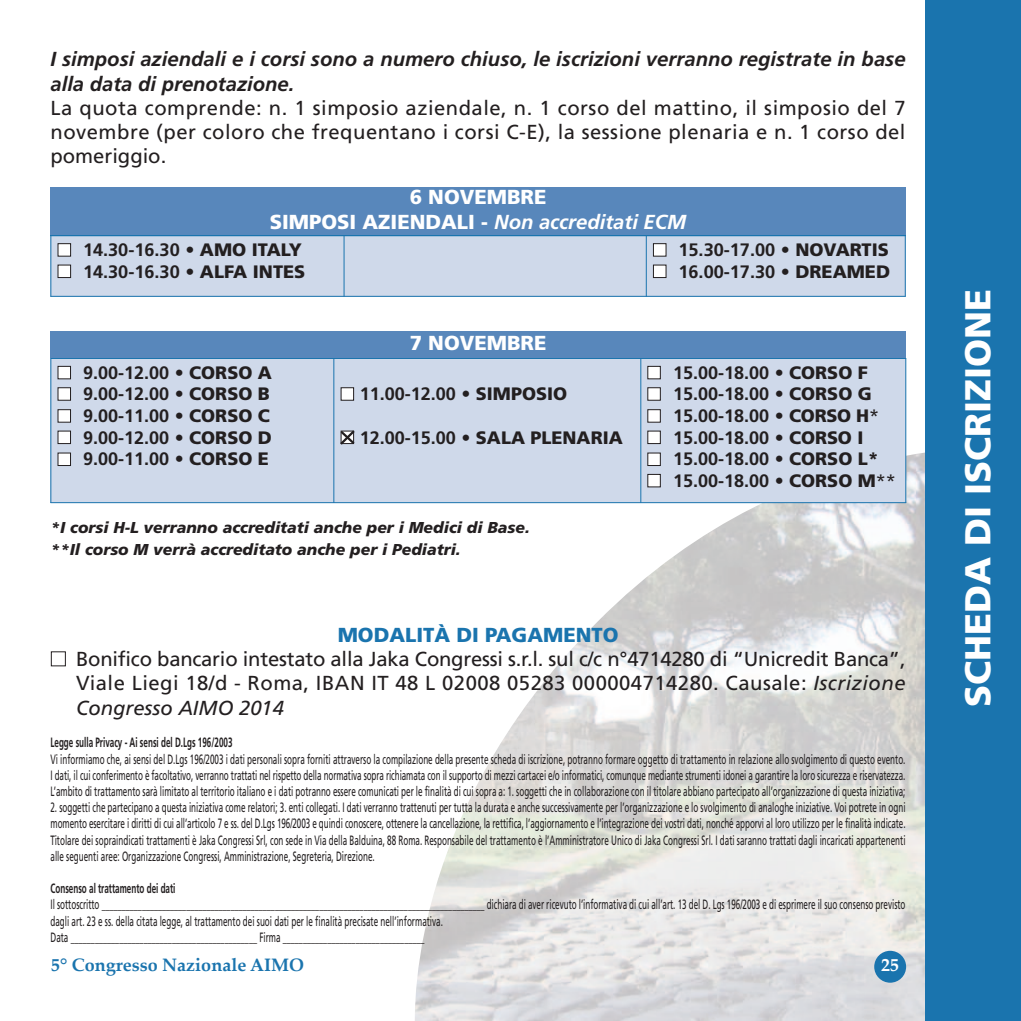
<style>
.page{position:relative;width:1021px;height:1021px;background:#fff}
.page>*{position:absolute;margin:0;border:0;box-sizing:border-box;transform-origin:0 0}
.t1{font:900 36px "Frutiger";color:#fff}
.t2{font:20.25px/24.3px "Frutiger";letter-spacing:.025em;color:#231f20;text-align:justify}
.t3{font:italic 700 20.25px/24.3px "Frutiger";color:#231f20}
.t4{font:900 20.25px/24.3px "Frutiger";color:#fff;text-align:center}
.t5{font:900 20.25px "Frutiger";color:#1a74ae}
.t6{font:700 18px "Frutiger";color:#231f20}
.t7{font:900 18px "Frutiger";color:#231f20}
.t8{font:700 18px "Palatino Linotype";color:#1a74ae}
.t9{font:700 18px "Palatino Linotype";color:#fff}
.t10{font:italic 900 15.75px/22.3px "Frutiger";color:#231f20}
.t11{font:13.5px/16.2px "Frutiger";color:#231f20;text-align:justify;scale:.6 1}
.t12{font:700 13.5px "Frutiger";color:#231f20;scale:.6 1}
.s1{font-weight:700;font-style:italic}
.s2{color:#fff}
.s3{font-weight:900}
.s4{font-weight:700}
.s5{font-weight:400}
.s6{font-style:italic}
</style>
<div class="page">
<img style="left:414px;top:446px;width:511px;height:574px">
<div style="left:874px;top:950px;width:32px;height:32px;background:#1a74ae;border-radius:50%"></div>
<div style="left:925px;top:0;width:95px;height:1020px;background:#1a74ae"></div>
<div style="left:50px;top:358px;width:284px;height:145px;background:#cfd9ea"></div>
<div style="left:334px;top:358px;width:306px;height:145px;background:#cfd9ea"></div>
<div style="left:640px;top:358px;width:266px;height:145px;background:#cfd9ea"></div>
<hr style="left:50px;top:358px;width:1px;height:145px;background:#1a74ae">
<hr style="left:333px;top:358px;width:1px;height:145px;background:#1a74ae">
<hr style="left:640px;top:358px;width:1px;height:145px;background:#1a74ae">
<hr style="left:905px;top:358px;width:1px;height:145px;background:#1a74ae">
<hr style="left:50px;top:358px;width:856px;height:1px;background:#1a74ae">
<hr style="left:50px;top:502px;width:856px;height:1px;background:#1a74ae">
<svg style="left:340px;top:430px;width:15px;height:15px"></svg>
<div style="left:50px;top:331px;width:855px;height:27px;background:#5887bb"></div>
<div style="left:50px;top:235px;width:294px;height:62px;background:#cfd9ea"></div>
<div style="left:344px;top:235px;width:302px;height:62px;background:#cfd9ea"></div>
<div style="left:646px;top:235px;width:259px;height:62px;background:#cfd9ea"></div>
<hr style="left:50px;top:235px;width:1px;height:62px;background:#1a74ae">
<hr style="left:344px;top:235px;width:1px;height:62px;background:#1a74ae">
<hr style="left:646px;top:235px;width:1px;height:62px;background:#1a74ae">
<hr style="left:904px;top:235px;width:1px;height:62px;background:#1a74ae">
<hr style="left:50px;top:235px;width:855px;height:1px;background:#1a74ae">
<hr style="left:50px;top:296px;width:855px;height:1px;background:#1a74ae">
<div style="left:50px;top:187px;width:855px;height:48px;background:#5887bb"></div>
<h2 class="t3" style="left:50px;top:49px;width:856px">I simposi aziendali e i corsi sono a numero chiuso, le iscrizioni verranno registrate in base alla data di prenotazione.</h2>
<h2 class="t2" style="left:50px;top:97px;width:856px">La quota comprende: n. 1 simposio aziendale, n. 1 corso del mattino, il simposio del 7 novembre (per coloro che frequentano i corsi C-E), la sessione plenaria e n. 1 corso del pomeriggio.</h2>
<h2 class="t4" style="left:270px;top:187px;width:418px">6 NOVEMBRE<br>SIMPOSI AZIENDALI - <span class="s1">Non accreditati ECM</span></h2>
<h3 class="t6" style="left:57px;top:242px;width:246px"><span class="s2">■</span> 14.30-16.30 <span class="s3">• AMO ITALY</span></h3>
<h3 class="t6" style="left:57px;top:264px;width:249px"><span class="s2">■</span> 14.30-16.30 <span class="s3">• ALFA INTES</span></h3>
<h3 class="t6" style="left:57px;top:365px;width:216px"><span class="s2">■</span> 9.00-12.00 <span class="s3">• CORSO A</span></h3>
<h3 class="t6" style="left:57px;top:387px;width:214px"><span class="s2">■</span> 9.00-12.00 <span class="s3">• CORSO B</span></h3>
<h3 class="t6" style="left:57px;top:408px;width:214px"><span class="s2">■</span> 9.00-11.00 <span class="s3">• CORSO C</span></h3>
<h3 class="t6" style="left:57px;top:430px;width:216px"><span class="s2">■</span> 9.00-12.00 <span class="s3">• CORSO D</span></h3>
<h3 class="t6" style="left:57px;top:452px;width:213px"><span class="s2">■</span> 9.00-11.00 <span class="s3">• CORSO E</span></h3>
<h2 class="t4" style="left:410px;top:333px;width:138px">7 NOVEMBRE</h2>
<h3 class="t6" style="left:340px;top:387px;width:228px"><span class="s2">■</span> 11.00-12.00 <span class="s3">• SIMPOSIO</span></h3>
<h3 class="t7" style="left:340px;top:430px;width:284px"><span class="s2">■</span> <span class="s4">12.00-15.00</span> • SALA PLENARIA</h3>
<p class="t10" style="left:50px;top:517px;width:481px">*I corsi H-L verranno accreditati anche per i Medici di Base. **Il corso M verrà accreditato anche per i Pediatri.</p>
<h3 class="t6" style="left:652px;top:242px;width:237px"><span class="s2">■</span> 15.30-17.00 <span class="s3">• NOVARTIS</span></h3>
<h3 class="t6" style="left:652px;top:264px;width:239px"><span class="s2">■</span> 16.00-17.30 <span class="s3">• DREAMED</span></h3>
<h3 class="t6" style="left:647px;top:365px;width:222px"><span class="s2">■</span> 15.00-18.00 <span class="s3">• CORSO F</span></h3>
<h3 class="t6" style="left:647px;top:387px;width:226px"><span class="s2">■</span> 15.00-18.00 <span class="s3">• CORSO G</span></h3>
<h3 class="t6" style="left:647px;top:408px;width:233px"><span class="s2">■</span> 15.00-18.00 <span class="s3">• CORSO H</span><span class="s5">*</span></h3>
<h3 class="t6" style="left:647px;top:430px;width:218px"><span class="s2">■</span> 15.00-18.00 <span class="s3">• CORSO I</span></h3>
<h3 class="t6" style="left:647px;top:452px;width:233px"><span class="s2">■</span> 15.00-18.00 <span class="s3">• CORSO L*</span></h3>
<h3 class="t6" style="left:647px;top:473px;width:250px"><span class="s2">■</span> 15.00-18.00 <span class="s3">• CORSO M</span><span class="s5">**</span></h3>
<h2 class="t5" style="left:338px;top:626px;width:282px">MODALITÀ DI PAGAMENTO</h2>
<h2 class="t2" style="left:76px;top:648px;width:831px;text-indent:-25px"><span class="s2">■</span> Bonifico bancario intestato alla Jaka Congressi s.r.l. sul c/c n°4714280 di “Unicredit Banca”, Viale Liegi 18/d - Roma, IBAN IT 48 L 02008 05283 000004714280. Causale: <span class="s6">Iscrizione Congresso AIMO 2014</span></h2>
<p class="t12" style="left:50px;top:737px;width:305px">Legge sulla Privacy - Ai sensi del D.Lgs 196/2003</p>
<p class="t11" style="left:50px;top:751px;width:1426px">Vi informiamo che, ai sensi del D.Lgs 196/2003 i dati personali sopra forniti attraverso la compilazione della presente scheda di iscrizione, potranno formare oggetto di trattamento in relazione allo svolgimento di questo evento.<br>I dati, il cui conferimento è facoltativo, verranno trattati nel rispetto della normativa sopra richiamata con il supporto di mezzi cartacei e/o informatici, comunque mediante strumenti idonei a garantire la loro sicurezza e riservatezza.<br>L’ambito di trattamento sarà limitato al territorio italiano e i dati potranno essere comunicati per le finalità di cui sopra a: 1. soggetti che in collaborazione con il titolare abbiano partecipato all’organizzazione di questa iniziativa;</p>
<p class="t11" style="left:50px;top:800px;width:1426px">2. soggetti che partecipano a questa iniziativa come relatori; 3. enti collegati. I dati verranno trattenuti per tutta la durata e anche successivamente per l’organizzazione e lo svolgimento di analoghe iniziative. Voi potrete in ogni momento esercitare i diritti di cui all’articolo 7 e ss. del D.Lgs 196/2003 e quindi conoscere, ottenere la cancellazione, la rettifica, l’aggiornamento e l’integrazione dei vostri dati, nonché apporvi al loro utilizzo per le finalità indicate.<br>Titolare dei sopraindicati trattamenti è Jaka Congressi Srl, con sede in Via della Balduina, 88 Roma. Responsabile del trattamento è l’Amministratore Unico di Jaka Congressi Srl. I dati saranno trattati dagli incaricati appartenenti alle seguenti aree: Organizzazione Congressi, Amministrazione, Segreteria, Direzione.</p>
<p class="t12" style="left:50px;top:883px;width:210px">Consenso al trattamento dei dati</p>
<p class="t11" style="left:50px;top:897px;width:1426px;text-align:left">Il sottoscritto _______________________________________________________________________________________________ dichiara di aver ricevuto l’informativa di cui all’art. 13 del D. Lgs 196/2003 e di esprimere il suo consenso previsto dagli art. 23 e ss. della citata legge, al trattamento dei suoi dati per le finalità precisate nell’informativa.<br>Data ______________________________________________ Firma ___________________________________</p>
<h3 class="t8" style="left:51px;top:951px;width:255px">5° Congresso Nazionale AIMO</h3>
<h3 class="t9" style="left:881px;top:951px;width:19px">25</h3>
<h1 class="t1" style="left:963px;top:706px;width:419px;rotate:-90deg">SCHEDA DI ISCRIZIONE</h1>
</div>
